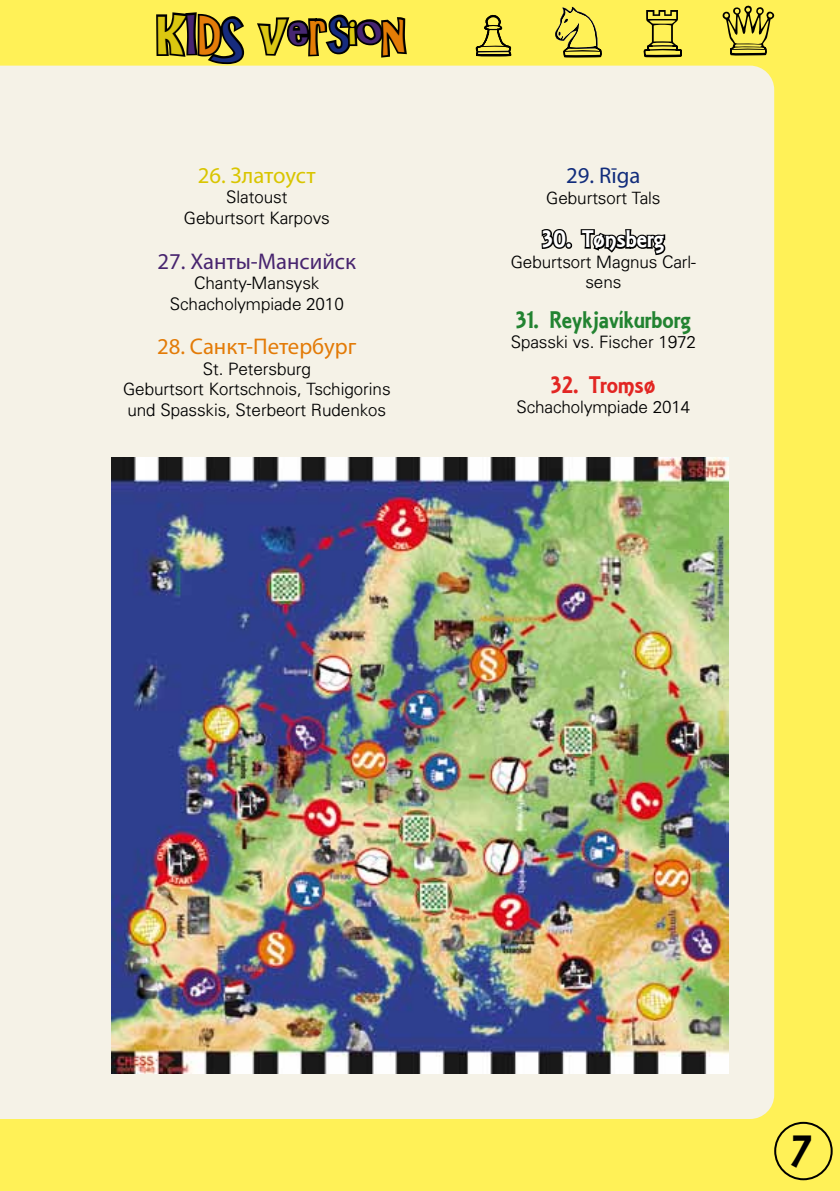
<style>
.page{position:relative;width:840px;height:1191px;background:#fff}
.page>*{position:absolute;margin:0;border:0;box-sizing:border-box;transform-origin:0 0}
.t1{font:48px "ARCHRISTY";color:#472571}
.t2{font:48px "ARESSENCE";color:#000}
.t3{font:25.6px "ARESSENCE";color:#228331}
.t4{font:25.6px "ARESSENCE";color:#fff}
.t5{font:25.6px "ARESSENCE";color:#e22623}
.t6{font:22.8px "Myriad Pro";color:#e37b07}
.t7{font:22.8px "Myriad Pro";color:#48256f}
.t8{font:22.8px "Myriad Pro";letter-spacing:-.005em;color:#d9c500}
.t9{font:22.8px "Myriad Pro";color:#122d7c}
.t10{font:300 17px/20.4px "Univers";color:#000;text-align:center}
.s1{color:#dbc710}
.s2{color:#e47c09}
.s3{color:#172c7d}
.s4{color:#dbc613}
.s5{color:#472772}
.s6{color:#e47d06}
.s7{color:#dac810}
.s8{color:#e37c06}
</style>
<div class="page">
<div style="left:0;top:0;width:839px;height:1191px;background:#fff157"></div>
<div style="left:0;top:66px;width:773px;height:1053px;background:#f5f2e7"></div>
<svg style="left:722px;top:5px;width:53px;height:51px"></svg>
<svg style="left:555px;top:7px;width:47px;height:51px"></svg>
<svg style="left:475px;top:14px;width:36px;height:43px"></svg>
<svg style="left:643px;top:10px;width:39px;height:48px"></svg>
<svg style="left:154px;top:12px;width:92px;height:54px"></svg>
<svg style="left:254px;top:14px;width:155px;height:112px"></svg>
<div style="left:773px;top:1121px;width:59px;height:59px;border:2px solid #000;border-radius:50%"></div>
<svg style="left:539px;top:227px;width:127px;height:30px;background:#8c8a84"></svg>
<img style="left:111px;top:457px;width:617px;height:616px">
<h1 class="t1" style="left:158px;top:6px;width:249px"><span class="s1">K</span>I<span class="s2">D</span><span class="s3">S</span> <span class="s4">v</span><span class="s5">e</span><span class="s6">r</span><span class="s3">s</span><span class="s7">i</span>o<span class="s8">n</span></h1>
<h3 class="t8" style="left:198px;top:161px;width:119px">26. Златоуст</h3>
<p class="t10" style="left:184px;top:186px;width:147px">Slatoust<br>Geburtsort Karpovs</p>
<h3 class="t7" style="left:157px;top:247px;width:200px">27. Ханты-Мансийск</h3>
<p class="t10" style="left:170px;top:272px;width:175px">Chanty-Mansysk<br>Schacholympiade 2010</p>
<h3 class="t6" style="left:157px;top:333px;width:201px">28. Санкт-Петербург</h3>
<p class="t10" style="left:123px;top:358px;width:269px">St. Petersburg<br>Geburtsort Kortschnois, Tschigorins und Spasskis, Sterbeort Rudenkos</p>
<h3 class="t9" style="left:566px;top:161px;width:76px">29. Rīga</h3>
<p class="t10" style="left:546px;top:187px;width:116px">Geburtsort Tals</p>
<h2 class="t4" style="left:542px;top:224px;width:124px">30. Tønsberg</h2>
<p class="t10" style="left:510px;top:251px;width:187px">Geburtsort Magnus Carl&shy;sens</p>
<h2 class="t3" style="left:515px;top:305px;width:177px">31. Reykjavíkurborg</h2>
<p class="t10" style="left:510px;top:331px;width:187px">Spasski vs. Fischer 1972</p>
<h2 class="t5" style="left:550px;top:370px;width:106px">32. Tromsø</h2>
<p class="t10" style="left:516px;top:396px;width:175px">Schacholympiade 2014</p>
<h1 class="t2" style="left:790px;top:1124px;width:22px">7</h1>
</div>
